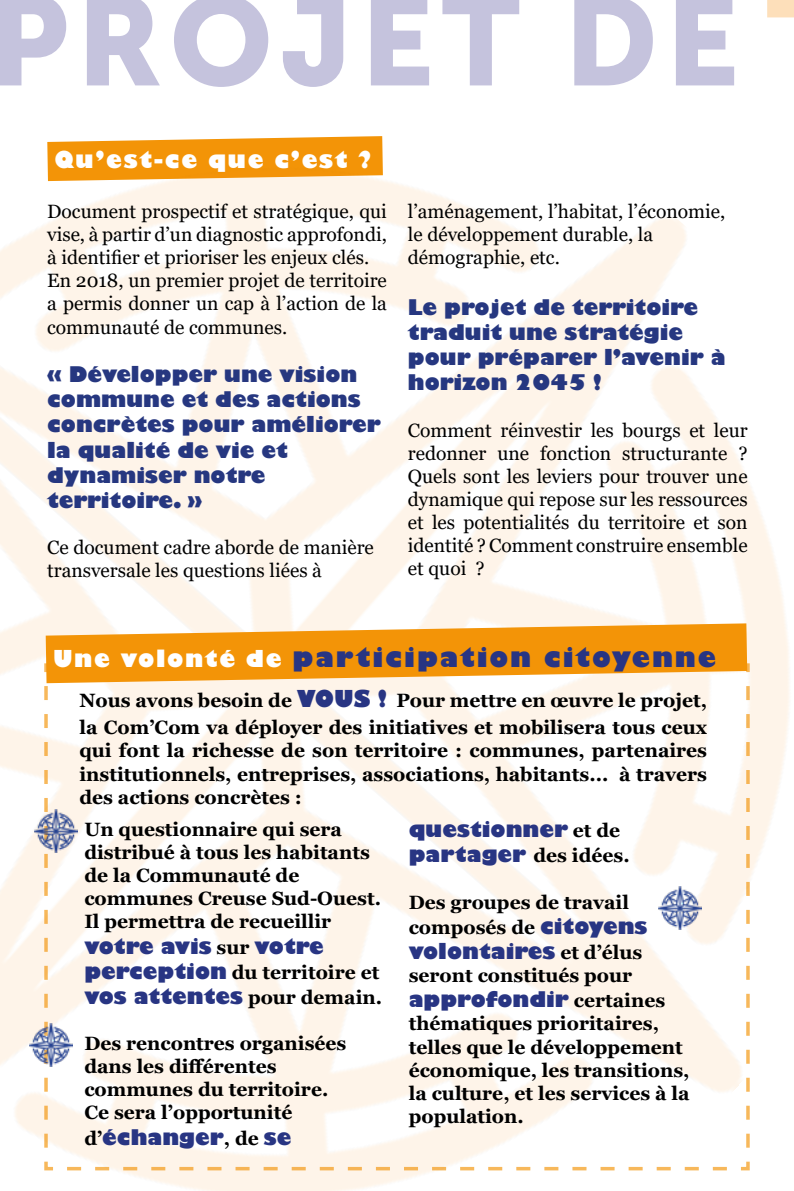
<style>
.page{position:relative;width:794px;height:1191px;background:#fff}
.page>*{position:absolute;margin:0;border:0;box-sizing:border-box;transform-origin:0 0}
.t1{font:126px "Museo Sans 900";letter-spacing:.06em;color:#c5c3dd}
.t2{font:800 26.25px "Gill Sans";letter-spacing:.07em;color:#283583}
.t3{font:800 22.75px "Gill Sans";letter-spacing:.07em;color:#fff}
.t4{font:800 21px/25.2px "Gill Sans";color:#263780}
.t5{font:800 21px "Gill Sans";color:#283583}
.t6{font:700 19.25px/23.1px "Georgia";color:#000}
.t7{font:19.25px/23.1px "Georgia";color:#000}
.s1{font-size:22.75px;color:#fff}
.s2{font-family:"Gill Sans";font-weight:800;font-size:22.75px;color:#283583}
.s3{font-family:"Georgia";font-weight:700;font-size:19.25px;color:#000}
.s4{font-family:"Gill Sans";font-weight:800;font-size:21px;color:#283583}
</style>
<div class="page">
<img style="left:0;top:136px;width:790px;height:1055px">
<svg style="left:46px;top:623px;width:701px;height:60px;background:#f5a837"></svg>
<img style="left:35px;top:809px;width:43px;height:43px">
<img style="left:30px;top:1024px;width:43px;height:42px">
<img style="left:659px;top:886px;width:42px;height:43px">
<h1 class="t1" style="left:-11px;top:-30px;width:752px">PROJET DE</h1>
<p class="t3" style="left:55px;top:146px;width:318px">Qu’est-ce que c’est ?</p>
<p class="t7" style="left:47px;top:200px;width:341px">Document prospectif et stratégique, qui vise, à partir d’un diagnostic approfondi, à identifier et prioriser les enjeux clés.<br>En 2018, un premier projet de territoire a permis donner un cap à l’action de la communauté de communes.</p>
<p class="t4" style="left:47px;top:363px;width:335px">« Développer une vision commune et des actions concrètes pour améliorer la qualité de vie et dynamiser notre territoire. »</p>
<p class="t7" style="left:47px;top:536px;width:328px">Ce document cadre aborde de manière transversale les questions liées à</p>
<p class="t7" style="left:408px;top:200px;width:319px">l’aménagement, l’habitat, l’économie, le développement durable, la démographie, etc.</p>
<p class="t4" style="left:408px;top:296px;width:319px">Le projet de territoire traduit une stratégie pour préparer l’avenir à horizon 2045 !</p>
<p class="t7" style="left:408px;top:419px;width:341px;text-align:justify">Comment réinvestir les bourgs et leur redonner une fonction structurante ?<br>Quels sont les leviers pour trouver une dynamique qui repose sur les ressources et les potentialités du territoire et son identité ? Comment construire ensemble et quoi ?</p>
<h2 class="t2" style="left:53px;top:640px;width:664px"><span class="s1">Une volonté de</span> participation citoyenne</h2>
<p class="t6" style="left:79px;top:686px;width:629px;line-height:27.3px">Nous avons besoin de <span class="s2">VOUS !</span> Pour mettre en œuvre le projet, la Com’Com va déployer des initiatives et mobilisera tous ceux</p>
<p class="t6" style="left:79px;top:739px;width:629px;text-align:justify">qui font la richesse de son territoire : communes, partenaires institutionnels, entreprises, associations, habitants... à travers des actions concrètes :</p>
<p class="t6" style="left:84px;top:817px;width:298px">Un questionnaire qui sera distribué à tous les habitants de la Communauté de communes Creuse Sud-Ouest.<br>Il permettra de recueillir</p>
<p class="t5" style="left:84px;top:932px;width:241px">votre avis <span class="s3">sur</span> votre</p>
<p class="t6" style="left:84px;top:960px;width:296px"><span class="s4">perception</span> du territoire et</p>
<p class="t5" style="left:84px;top:983px;width:299px">vos attentes <span class="s3">pour demain.</span></p>
<p class="t6" style="left:84px;top:1032px;width:264px">Des rencontres organisées dans les différentes communes du territoire.<br>Ce sera l’opportunité</p>
<p class="t5" style="left:84px;top:1123px;width:208px"><span class="s3">d’</span>échanger<span class="s3">, de</span> se</p>
<p class="t5" style="left:409px;top:816px;width:213px">questionner <span class="s3">et de</span></p>
<p class="t6" style="left:409px;top:844px;width:222px"><span class="s4">partager</span> des idées.</p>
<p class="t6" style="left:409px;top:889px;width:240px;line-height:25.2px">Des groupes de travail composés de <span class="s4">citoyens</span></p>
<p class="t5" style="left:409px;top:938px;width:235px">volontaires <span class="s3">et d’élus</span></p>
<p class="t6" style="left:409px;top:964px;width:225px">seront constitués pour</p>
<p class="t5" style="left:409px;top:986px;width:258px">approfondir <span class="s3">certaines</span></p>
<p class="t6" style="left:409px;top:1012px;width:282px">thématiques prioritaires, telles que le développement économique, les transitions, la culture, et les services à la population.</p>
</div>
